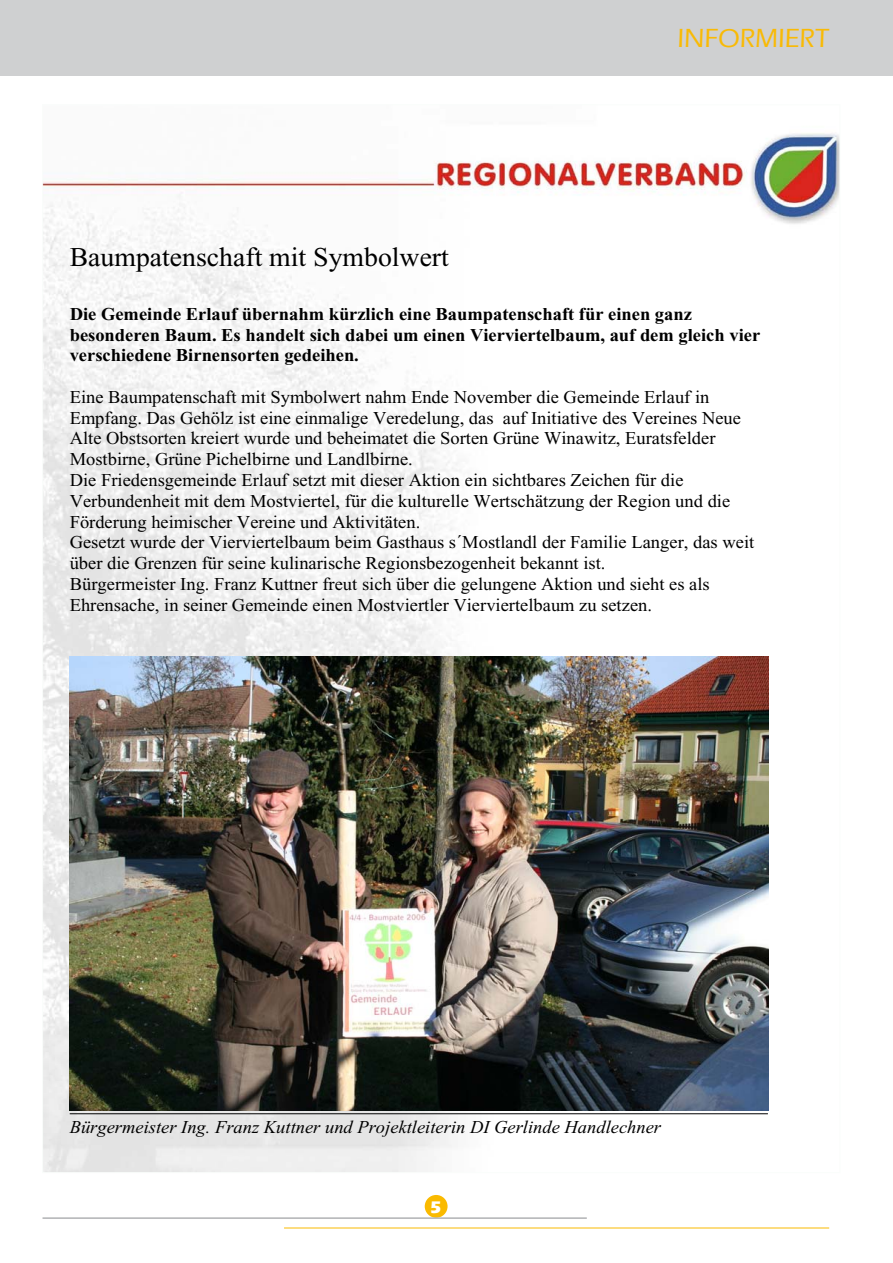
<style>
.page{position:relative;width:893px;height:1263px;background:#fff}
.page>*{position:absolute;margin:0;border:0;box-sizing:border-box;transform-origin:0 0}
.t1{font:27.15px "Times New Roman";color:#000}
.t2{font:500 27px "Eras ITC";color:#f9ba05}
.t3{font:18.15px/20.9px "Times New Roman";color:#000}
.t4{font:700 18.15px/20.9px "Times New Roman";color:#000}
.t5{font:italic 18.15px "Times New Roman";color:#000}
.t6{font:700 17.25px "Eras ITC";color:#fff}
</style>
<div class="page">
<div style="left:0;top:0;width:893px;height:75px;background:#cfd0d1"></div>
<div style="left:425px;top:1195px;width:23px;height:23px;background:#faba00;border-radius:50%"></div>
<hr style="left:284px;top:1227px;width:545px;height:1px;background:#faba00">
<hr style="left:43px;top:1217px;width:544px;height:2px;background:#b1b2b4">
<img style="left:45px;top:133px;width:793px;height:1038px">
<img style="left:70px;top:656px;width:698px;height:455px">
<hr style="left:70px;top:1113px;width:698px;height:1px;background:#000">
<h2 class="t2" style="left:677px;top:23px;width:153px">INFORMIERT</h2>
<h1 class="t1" style="left:70px;top:242px;width:381px">Baumpatenschaft mit Symbolwert</h1>
<p class="t4" style="left:70px;top:304px;width:692px">Die Gemeinde Erlauf übernahm kürzlich eine Baumpatenschaft für einen ganz besonderen Baum. Es handelt sich dabei um einen Vierviertelbaum, auf dem gleich vier verschiedene Birnensorten gedeihen.</p>
<p class="t3" style="left:70px;top:387px;width:686px">Eine Baumpatenschaft mit Symbolwert nahm Ende November die Gemeinde Erlauf in Empfang. Das Gehölz ist eine einmalige Veredelung, das auf Initiative des Vereines Neue Alte Obstsorten kreiert wurde und beheimatet die Sorten Grüne Winawitz, Euratsfelder Mostbirne, Grüne Pichelbirne und Landlbirne.<br>Die Friedensgemeinde Erlauf setzt mit dieser Aktion ein sichtbares Zeichen für die Verbundenheit mit dem Mostviertel, für die kulturelle Wertschätzung der Region und die Förderung heimischer Vereine und Aktivitäten.<br>Gesetzt wurde der Vierviertelbaum beim Gasthaus s´Mostlandl der Familie Langer, das weit über die Grenzen für seine kulinarische Regionsbezogenheit bekannt ist.<br>Bürgermeister Ing. Franz Kuttner freut sich über die gelungene Aktion und sieht es als Ehrensache, in seiner Gemeinde einen Mostviertler Vierviertelbaum zu setzen.</p>
<p class="t5" style="left:70px;top:1117px;width:593px">Bürgermeister Ing. Franz Kuttner und Projektleiterin DI Gerlinde Handlechner</p>
<p class="t6" style="left:430px;top:1198px;width:13px">5</p>
</div>
